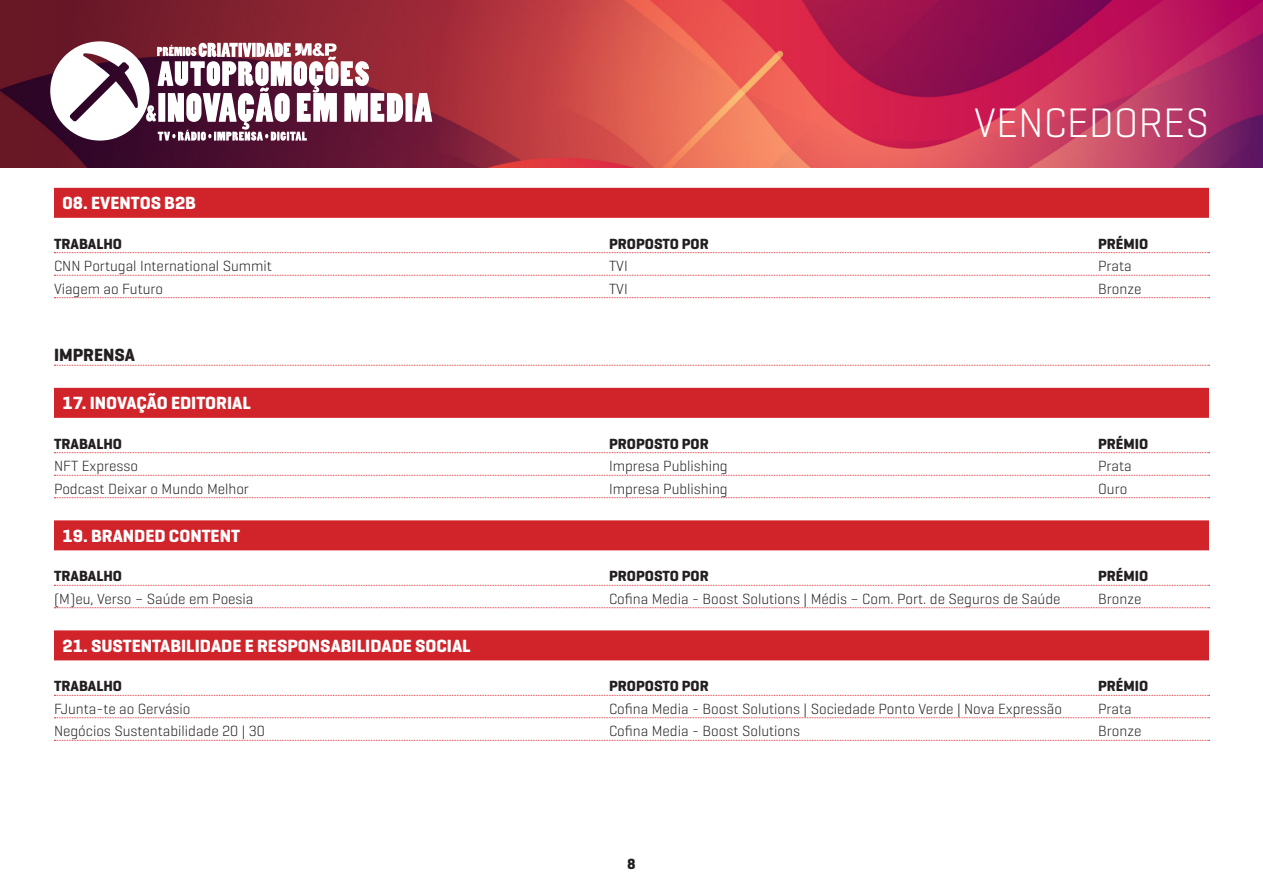
<style>
.page{position:relative;width:1263px;height:893px;background:#fff}
.page>*{position:absolute;margin:0;border:0;box-sizing:border-box;transform-origin:0 0}
.t1{font:300 42px "Geogrotesque";color:#fff}
.tit{font:700 18px "Geogrotesque";color:#fff}
.t2{font:700 18px "Geogrotesque";color:#231f20}
.t3{font:300 15px "Geogrotesque";color:#231f20}
.t4{font:700 15px "Geogrotesque";color:#231f20}
</style>
<div class="page">
<div style="left:54px;top:188px;width:1155px;height:30px;background:#d1232a"></div>
<svg style="left:54px;top:252px;width:1155px;height:1px"></svg>
<svg style="left:54px;top:275px;width:1155px;height:1px"></svg>
<svg style="left:54px;top:297px;width:1155px;height:1px"></svg>
<svg style="left:54px;top:365px;width:1155px;height:1px"></svg>
<div style="left:54px;top:388px;width:1155px;height:30px;background:#d1232a"></div>
<svg style="left:54px;top:452px;width:1155px;height:1px"></svg>
<svg style="left:54px;top:475px;width:1155px;height:1px"></svg>
<svg style="left:54px;top:497px;width:1155px;height:1px"></svg>
<div style="left:54px;top:520px;width:1155px;height:30px;background:#d1232a"></div>
<svg style="left:54px;top:585px;width:1155px;height:1px"></svg>
<svg style="left:54px;top:607px;width:1155px;height:1px"></svg>
<div style="left:54px;top:630px;width:1155px;height:30px;background:#d1232a"></div>
<svg style="left:54px;top:695px;width:1155px;height:1px"></svg>
<svg style="left:54px;top:717px;width:1155px;height:1px"></svg>
<svg style="left:54px;top:740px;width:1155px;height:1px"></svg>
<img style="left:0;top:0;width:1263px;height:168px">
<div style="left:405px;top:93px;width:7px;height:29px;background:#fff"></div>
<svg style="left:414px;top:93px;width:18px;height:29px"></svg>
<svg style="left:50px;top:41px;width:353px;height:100px"></svg>
<p class="t1" style="left:974px;top:96px;width:236px">VENCEDORES</p>
<p class="tit" style="left:63px;top:192px;width:135px">08. EVENTOS B2B</p>
<p class="t4" style="left:54px;top:234px;width:70px">TRABALHO</p>
<p class="t4" style="left:609px;top:234px;width:101px">PROPOSTO POR</p>
<p class="t4" style="left:1098px;top:234px;width:52px">PRÉMIO</p>
<p class="t3" style="left:54px;top:257px;width:220px">CNN Portugal International Summit</p>
<p class="t3" style="left:609px;top:257px;width:20px">TVI</p>
<p class="t3" style="left:1098px;top:257px;width:35px">Prata</p>
<p class="t3" style="left:54px;top:279px;width:111px">Viagem ao Futuro</p>
<p class="t3" style="left:609px;top:279px;width:20px">TVI</p>
<p class="t3" style="left:1098px;top:279px;width:45px">Bronze</p>
<p class="t2" style="left:54px;top:344px;width:83px">IMPRENSA</p>
<p class="tit" style="left:63px;top:392px;width:190px">17. INOVAÇÃO EDITORIAL</p>
<p class="t4" style="left:54px;top:434px;width:70px">TRABALHO</p>
<p class="t4" style="left:609px;top:434px;width:101px">PROPOSTO POR</p>
<p class="t4" style="left:1098px;top:434px;width:52px">PRÉMIO</p>
<p class="t3" style="left:54px;top:457px;width:86px">NFT Expresso</p>
<p class="t3" style="left:609px;top:457px;width:120px">Impresa Publishing</p>
<p class="t3" style="left:1098px;top:457px;width:35px">Prata</p>
<p class="t3" style="left:54px;top:479px;width:197px">Podcast Deixar o Mundo Melhor</p>
<p class="t3" style="left:609px;top:479px;width:120px">Impresa Publishing</p>
<p class="t3" style="left:1098px;top:479px;width:31px">Ouro</p>
<p class="tit" style="left:63px;top:524px;width:179px">19. BRANDED CONTENT</p>
<p class="t4" style="left:54px;top:567px;width:70px">TRABALHO</p>
<p class="t4" style="left:609px;top:567px;width:101px">PROPOSTO POR</p>
<p class="t4" style="left:1098px;top:567px;width:52px">PRÉMIO</p>
<p class="t3" style="left:54px;top:589px;width:201px">(M)eu, Verso – Saúde em Poesia</p>
<p class="t3" style="left:609px;top:589px;width:453px">Cofina Media - Boost Solutions | Médis – Com. Port. de Seguros de Saúde</p>
<p class="t3" style="left:1098px;top:589px;width:45px">Bronze</p>
<p class="tit" style="left:63px;top:634px;width:410px">21. SUSTENTABILIDADE E RESPONSABILIDADE SOCIAL</p>
<p class="t4" style="left:54px;top:677px;width:70px">TRABALHO</p>
<p class="t4" style="left:609px;top:677px;width:101px">PROPOSTO POR</p>
<p class="t4" style="left:1098px;top:677px;width:52px">PRÉMIO</p>
<p class="t3" style="left:54px;top:699px;width:138px">FJunta-te ao Gervásio</p>
<p class="t3" style="left:609px;top:699px;width:454px">Cofina Media - Boost Solutions | Sociedade Ponto Verde | Nova Expressão</p>
<p class="t3" style="left:1098px;top:699px;width:35px">Prata</p>
<p class="t3" style="left:54px;top:722px;width:212px">Negócios Sustentabilidade 20 | 30</p>
<p class="t3" style="left:609px;top:722px;width:192px">Cofina Media - Boost Solutions</p>
<p class="t3" style="left:1098px;top:722px;width:45px">Bronze</p>
<p class="t4" style="left:627px;top:855px;width:10px">8</p>
</div>
